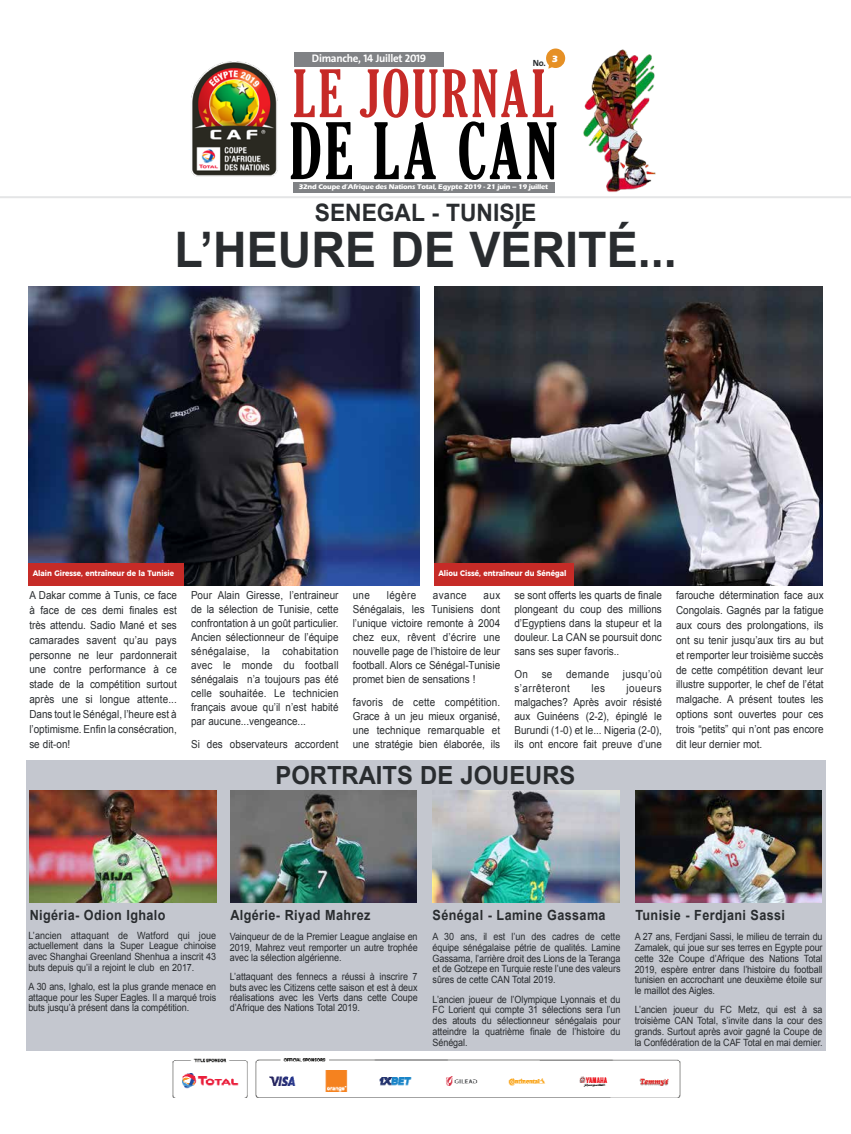
<style>
.page{position:relative;width:851px;height:1134px;background:#fff}
.page>*{position:absolute;margin:0;border:0;box-sizing:border-box;transform-origin:0 0}
.t1{font:extra-condensed 75px "Gloucester";letter-spacing:.045em;color:#000}
.t2{font:extra-condensed 63px "Gloucester";letter-spacing:.05em;color:#c62a27}
.t3{font:700 49px "Arial";color:#292c2f;scale:.95 1}
.t4{font:700 25px "Arial";color:#292c2f;scale:.95 1}
.t5{font:700 24px "Arial";color:#292c2f;scale:.95 1}
.t6{font:700 14px "Arial";letter-spacing:.03em;color:#292c2f;scale:.9 1}
.t7{font:11px/14px "Arial";color:#292c2f;text-align:justify;scale:.9 1}
.t8{font:11px/14px "Arial";letter-spacing:.03em;color:#292c2f;scale:.9 1}
.t9{font:700 11px "The Sans";letter-spacing:-.025em;color:#fff}
.t10{font:10px/10.8px "Arial";letter-spacing:-.01em;color:#292c2f;text-align:justify;scale:.9 1}
.t11{font:700 9.5px "Eras ITC";color:#fff}
.t12{font:700 9px "The Sans";color:#292c2f}
.t13{font:700 8px "Montserrat";color:#fff;scale:.9 1}
.t14{font:700 7px "Eras ITC";letter-spacing:-.025em;color:#fff}
</style>
<div class="page">
<div style="left:26px;top:760px;width:799px;height:290px;background:#c4c7cf"></div>
<img style="left:28px;top:286px;width:391px;height:299px">
<img style="left:434px;top:286px;width:388px;height:299px">
<img style="left:30px;top:790px;width:186px;height:113px">
<img style="left:230px;top:790px;width:187px;height:113px">
<img style="left:432px;top:790px;width:187px;height:113px">
<img style="left:635px;top:790px;width:186px;height:113px">
<div style="left:28px;top:563px;width:156px;height:22px;background:#c62b27"></div>
<div style="left:434px;top:563px;width:139px;height:22px;background:#c62b27"></div>
<img style="left:191px;top:61px;width:87px;height:116px">
<img style="left:583px;top:49px;width:73px;height:143px">
<hr style="left:0;top:196px;width:850px;height:2px;background:#e4e5e6">
<div style="left:294px;top:52px;width:150px;height:15px;background:#808285"></div>
<div style="left:293px;top:182px;width:261px;height:11px;background:#808285"></div>
<svg style="left:546px;top:49px;width:19px;height:20px"></svg>
<img style="left:172px;top:1058px;width:509px;height:40px">
<p class="t9" style="left:312px;top:51px;width:116px">Dimanche, 14 Juillet 2019</p>
<p class="t11" style="left:552px;top:53px;width:8px">3</p>
<p class="t12" style="left:532px;top:57px;width:14px">No.</p>
<h2 class="t2" style="left:293px;top:58px;width:262px">LE JOURNAL</h2>
<h1 class="t1" style="left:289px;top:109px;width:270px">DE LA CAN</h1>
<p class="t14" style="left:299px;top:183px;width:251px">32nd Coupe d’Afrique des Nations Total, Egypte 2019 - 21 juin – 19 juillet</p>
<h3 class="t5" style="left:315px;top:196px;width:234px">SENEGAL - TUNISIE</h3>
<h3 class="t3" style="left:174px;top:217px;width:530px">L’HEURE DE VÉRITÉ...</h3>
<p class="t13" style="left:33px;top:567px;width:158px">Alain Giresse, entraîneur de la Tunisie</p>
<p class="t13" style="left:438px;top:567px;width:144px">Aliou Cissé, entraîneur du Sénégal</p>
<p class="t7" style="left:29px;top:588px;width:165px;line-height:14.8px">A Dakar comme à Tunis, ce face à face de ces demi finales est très attendu. Sadio Mané et ses camarades savent qu’au pays personne ne leur pardonnerait une contre performance à ce stade de la compétition surtout après une si longue attente...<br>Dans tout le Sénégal, l’heure est à l’optimisme. Enfin la consécration, se dit-on!</p>
<p class="t7" style="left:191px;top:588px;width:165px">Pour Alain Giresse, l’entraineur de la sélection de Tunisie, cette confrontation à un goût particulier.<br>Ancien sélectionneur de l’équipe sénégalaise, la cohabitation avec le monde du football sénégalais n’a toujours pas été celle souhaitée. Le technicien français avoue qu’il n’est habité par aucune...vengeance...</p>
<p class="t7" style="left:191px;top:737px;width:165px">Si des observateurs accordent</p>
<p class="t7" style="left:352px;top:588px;width:21px">une</p>
<p class="t7" style="left:387px;top:588px;width:34px">légère</p>
<p class="t7" style="left:433px;top:588px;width:39px">avance</p>
<p class="t7" style="left:352px;top:588px;width:165px;text-indent:131px">aux Sénégalais, les Tunisiens dont l’unique victoire remonte à 2004 chez eux, rêvent d’écrire une nouvelle page de l’histoire de leur football. Alors ce Sénégal-Tunisie promet bien de sensations !</p>
<p class="t7" style="left:352px;top:695px;width:165px">favoris de cette compétition.<br>Grace à un jeu mieux organisé, une technique remarquable et une stratégie bien élaborée, ils</p>
<p class="t7" style="left:514px;top:588px;width:165px">se sont offerts les quarts de finale plongeant du coup des millions d’Egyptiens dans la stupeur et la douleur. La CAN se poursuit donc sans ses super favoris..</p>
<p class="t8" style="left:514px;top:667px;width:165px">On se demande jusqu’où s’arrêteront</p>
<p class="t7" style="left:514px;top:681px;width:165px;text-indent:112px">joueurs malgaches? Après avoir résisté aux Guinéens (2-2), épinglé le Burundi (1-0) et le... Nigeria (2-0), ils ont encore fait preuve d’une</p>
<p class="t7" style="left:591px;top:681px;width:17px">les</p>
<h3 class="t4" style="left:275px;top:758px;width:317px">PORTRAITS DE JOUEURS</h3>
<p class="t7" style="left:676px;top:588px;width:165px;line-height:14.8px">farouche détermination face aux Congolais. Gagnés par la fatigue aux cours des prolongations, ils ont su tenir jusqu’aux tirs au but et remporter leur troisième succès de cette compétition devant leur illustre supporter, le chef de l’état malgache. A présent toutes les options sont ouvertes pour ces trois “petits” qui n’ont pas encore dit leur dernier mot.</p>
<p class="t6" style="left:30px;top:906px;width:152px">Nigéria- Odion Ighalo</p>
<p class="t6" style="left:230px;top:906px;width:157px">Algérie- Riyad Mahrez</p>
<p class="t6" style="left:432px;top:906px;width:194px">Sénégal - Lamine Gassama</p>
<p class="t6" style="left:635px;top:906px;width:168px">Tunisie - Ferdjani Sassi</p>
<p class="t10" style="left:28px;top:930px;width:210px">L’ancien attaquant de Watford qui joue actuellement dans la Super League chinoise avec Shanghai Greenland Shenhua a inscrit 43 buts depuis qu’il a rejoint le club en 2017.</p>
<p class="t10" style="left:28px;top:981px;width:210px">A 30 ans, Ighalo, est la plus grande menace en attaque pour les Super Eagles. Il a marqué trois buts jusqu’à présent dans la compétition.</p>
<p class="t10" style="left:230px;top:931px;width:210px;line-height:10.5px">Vainqueur de de la Premier League anglaise en 2019, Mahrez veut remporter un autre trophée avec la sélection algérienne.</p>
<p class="t10" style="left:230px;top:971px;width:210px;line-height:10.5px">L’attaquant des fennecs a réussi à inscrire 7 buts avec les Citizens cette saison et est à deux réalisations avec les Verts dans cette Coupe d’Afrique des Nations Total 2019.</p>
<p class="t10" style="left:432px;top:931px;width:210px">A 30 ans, il est l’un des cadres de cette équipe sénégalaise pétrie de qualités. Lamine Gassama, l’arrière droit des Lions de la Teranga et de Gotzepe en Turquie reste l’une des valeurs sûres de cette CAN Total 2019.</p>
<p class="t10" style="left:432px;top:994px;width:210px">L’ancien joueur de l’Olympique Lyonnais et du FC Lorient qui compte 31 sélections sera l’un des atouts du sélectionneur sénégalais pour atteindre la quatrième finale de l’histoire du Sénégal.</p>
<p class="t10" style="left:634px;top:931px;width:210px">A 27 ans, Ferdjani Sassi, le milieu de terrain du Zamalek, qui joue sur ses terres en Egypte pour cette 32e Coupe d’Afrique des Nations Total 2019, espère entrer dans l’histoire du football tunisien en accrochant une deuxième étoile sur le maillot des Aigles.</p>
<p class="t10" style="left:634px;top:1004px;width:210px">L’ancien joueur du FC Metz, qui est à sa troisième CAN Total, s’invite dans la cour des grands. Surtout après avoir gagné la Coupe de la Confédération de la CAF Total en mai dernier.</p>
</div>
